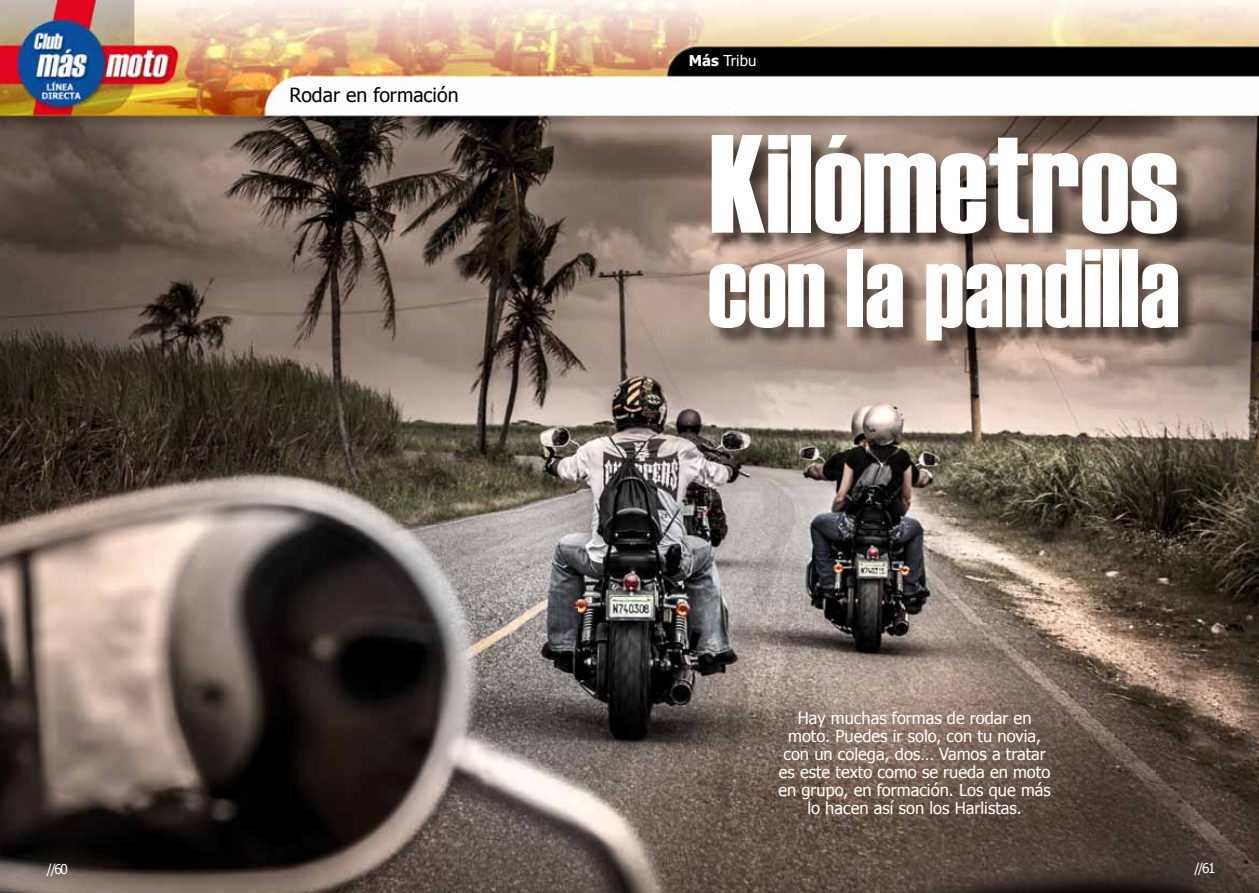
<style>
.page{position:relative;width:1259px;height:893px;background:#fff}
.page>*{position:absolute;margin:0;border:0;box-sizing:border-box;transform-origin:0 0}
.t1{font:139.5px "Haettenschweiler";color:#fff}
.t2{font:111px "Haettenschweiler";color:#fff}
.t3{font:19.5px "Tahoma";color:#000}
.t4{font:16.5px/18px "Tahoma";color:#fff;text-align:center}
.t5{font:15px "Tahoma";color:#fff}
.t6{font:13.5px "Tahoma";color:#fff}
.s1{font-weight:700}
</style>
<div class="page">
<img style="left:0;top:0;width:576px;height:893px">
<img style="left:576px;top:0;width:683px;height:157px">
<img style="left:576px;top:157px;width:158px;height:736px">
<img style="left:1155px;top:157px;width:104px;height:736px">
<img style="left:734px;top:360px;width:421px;height:533px">
<img style="left:711px;top:137px;width:485px;height:223px">
<p class="t3" style="left:290px;top:82px;width:170px">Rodar en formación</p>
<p class="t5" style="left:688px;top:50px;width:69px"><span class="s1">Más</span> Tribu</p>
<h1 class="t1" style="left:709px;top:104px;width:471px">Kilómetros</h1>
<h2 class="t2" style="left:707px;top:225px;width:474px">con la pandilla</h2>
<p class="t4" style="left:778px;top:708px;width:274px">Hay muchas formas de rodar en moto. Puedes ir solo, con tu novia, con un colega, dos… Vamos a tratar es este texto como se rueda en moto en grupo, en formación. Los que más lo hacen así son los Harlistas.</p>
<p class="t6" style="left:47px;top:860px;width:23px">//60</p>
<p class="t6" style="left:1194px;top:859px;width:23px">//61</p>
</div>
